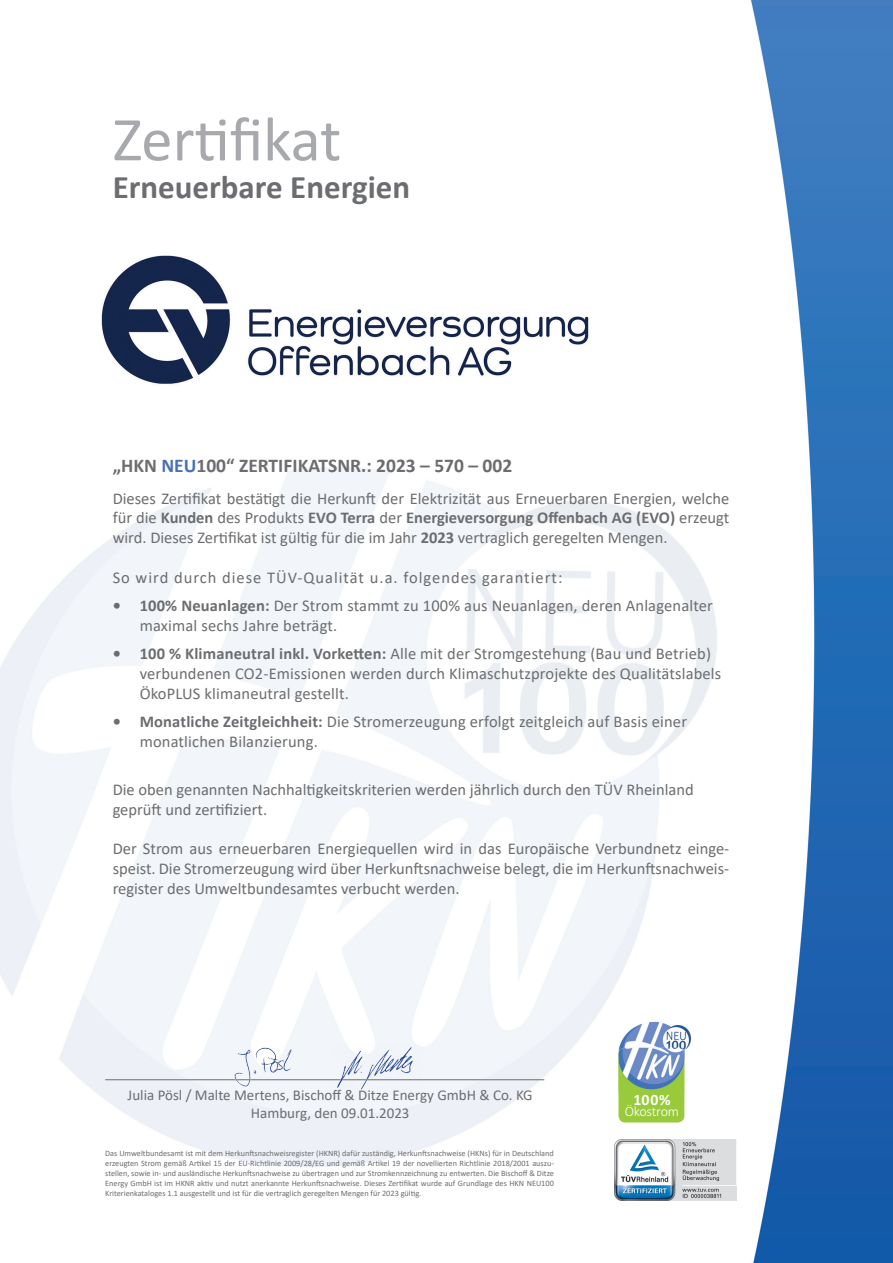
<style>
.page{position:relative;width:893px;height:1263px;background:#fff}
.page>*{position:absolute;margin:0;border:0;box-sizing:border-box;transform-origin:0 0}
.t1{font:63px "Calibri";letter-spacing:-.01em;color:#a8a9ad}
.t2{font:700 33px "Calibri";color:#6c6d70}
.t3{font:700 19.5px "Calibri";color:#6c6d70}
.t4{font:16.5px/19.8px "Calibri";letter-spacing:.01em;color:#6c6d70}
.t5{font:16.5px "Calibri";letter-spacing:.06em;color:#6c6d70}
.t6{font:700 15.75px "Calibri";color:#fff}
.t7{font:15px/18px "Calibri";color:#6c6d70;text-align:center}
.t8{font:300 14.1px "Calibri";letter-spacing:-.025em;color:#fff}
.t9{font:8.25px/9.9px "Calibri";color:#6c6d70;text-align:justify}
.s1{color:#4970b7}
.s2{font-weight:700}
</style>
<div class="page">
<img style="left:0;top:0;width:893px;height:1263px">
<hr style="left:105px;top:1079px;width:439px;height:1px;background:#6c6d70">
<img style="left:199px;top:1043px;width:256px;height:55px">
<img style="left:615px;top:1140px;width:121px;height:60px">
<div style="left:618px;top:1048px;width:66px;height:74px;background:#99ca3b;border-radius:7px"></div>
<img style="left:619px;top:1021px;width:81px;height:28px">
<img style="left:684px;top:1049px;width:16px;height:43px">
<img style="left:619px;top:1048px;width:65px;height:42px">
<h1 class="t1" style="left:113px;top:96px;width:230px">Zertifikat</h1>
<h2 class="t2" style="left:113px;top:164px;width:299px">Erneuerbare Energien</h2>
<p class="t3" style="left:113px;top:451px;width:401px">„HKN <span class="s1">NEU</span>100“ ZERTIFIKATSNR.: 2023 – 570 – 002</p>
<p class="t4" style="left:113px;top:488px;width:618px;text-align:justify">Dieses Zertifikat bestätigt die Herkunft der Elektrizität aus Erneuerbaren Energien, welche für die <span class="s2">Kunden</span> des Produkts <span class="s2">EVO Terra</span> der <span class="s2">Energieversorgung Offenbach AG (EVO)</span> erzeugt wird. Dieses Zertifikat ist gültig für die im Jahr <span class="s2">2023</span> vertraglich geregelten Mengen.</p>
<p class="t5" style="left:113px;top:566px;width:451px">So wird durch diese TÜV-Qualität u.a. folgendes garantiert:</p>
<p class="t4" style="left:140px;top:595px;width:575px;text-indent:-27px"><span class="s2">• 100% Neuanlagen:</span> Der Strom stammt zu 100% aus Neuanlagen, deren Anlagenalter maximal sechs Jahre beträgt.</p>
<p class="t4" style="left:140px;top:643px;width:583px;text-indent:-27px"><span class="s2">• 100 % Klimaneutral inkl. Vorketten:</span> Alle mit der Stromgestehung (Bau und Betrieb) verbundenen CO2-Emissionen werden durch Klimaschutzprojekte des Qualitätslabels<br>ÖkoPLUS klimaneutral gestellt.</p>
<p class="t4" style="left:140px;top:711px;width:549px;text-indent:-27px"><span class="s2">• Monatliche Zeitgleichheit:</span> Die Stromerzeugung erfolgt zeitgleich auf Basis einer monatlichen Bilanzierung.</p>
<p class="t4" style="left:113px;top:779px;width:583px">Die oben genannten Nachhaltigkeitskriterien werden jährlich durch den TÜV Rheinland geprüft und zertifiziert.</p>
<p class="t4" style="left:113px;top:839px;width:618px;text-align:justify">Der Strom aus erneuerbaren Energiequellen wird in das Europäische Verbundnetz einge&shy;speist. Die Stromerzeugung wird über Herkunftsnachweise belegt, die im Herkunftsnachweis&shy;register des Umweltbundesamtes verbucht werden.</p>
<p class="t7" style="left:128px;top:1086px;width:407px">Julia Pösl / Malte Mertens, Bischoff &amp; Ditze Energy GmbH &amp; Co. KG<br>Hamburg, den 09.01.2023</p>
<p class="t9" style="left:105px;top:1148px;width:450px">Das Umweltbundesamt ist mit dem Herkunftsnachweisregister (HKNR) dafür zuständig, Herkunftsnachweise (HKNs) für in Deutschland erzeugten Strom gemäß Artikel 15 der EU-Richtlinie 2009/28/EG und gemäß Artikel 19 der novellierten Richtlinie 2018/2001 auszu&shy;stellen, sowie in- und ausländische Herkunftsnachweise zu übertragen und zur Stromkennzeichnung zu entwerten. Die Bischoff &amp; Ditze Energy GmbH ist im HKNR aktiv und nutzt anerkannte Herkunftsnachweise. Dieses Zertifikat wurde auf Grundlage des HKN NEU100<br>Kriterienkataloges 1.1 ausgestellt und ist für die vertraglich geregelten Mengen für 2023 gültig.</p>
<p class="t6" style="left:633px;top:1088px;width:39px">100%</p>
<p class="t8" style="left:625px;top:1103px;width:56px">Ökostrom</p>
</div>
